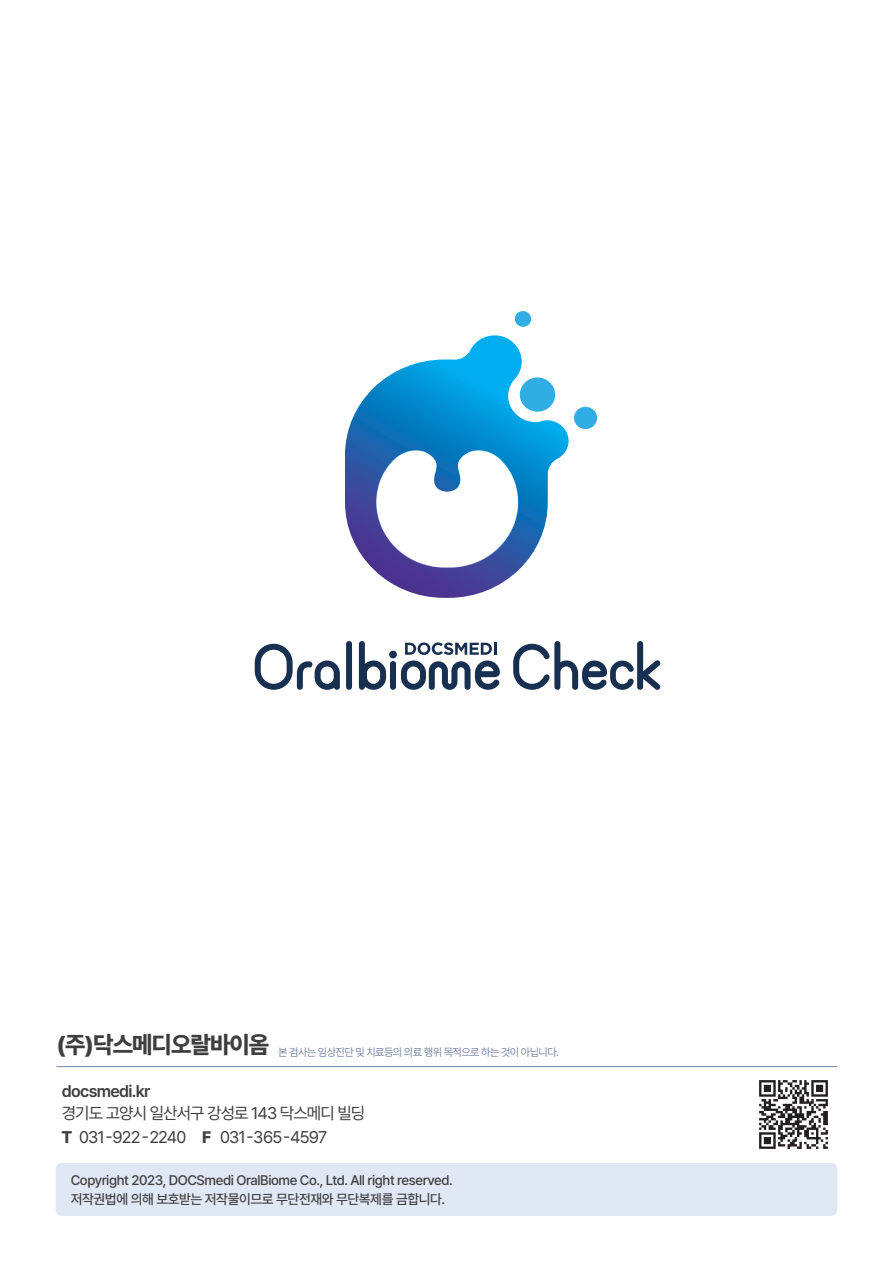
<style>
.page{position:relative;width:893px;height:1263px;background:#fff}
.page>*{position:absolute;margin:0;border:0;box-sizing:border-box;transform-origin:0 0}
.t1{font:800 23.85px "Pretendard";letter-spacing:-.04em;color:#3e3e3f}
.t2{font:16.8px/24px "Pretendard";letter-spacing:-.05em;color:#3e3e3f}
.t3{font:600 16.8px "Pretendard";letter-spacing:-.04em;color:#3e3e3f}
.t4{font:500 13.8px/18.9px "Pretendard";letter-spacing:-.03em;color:#3e3e3f}
.t5{font:10.95px "Pretendard";letter-spacing:-.05em;color:#7484a5}
.s1{font-weight:800}
.s2{font-weight:800;font-size:16.5px}
</style>
<div class="page">
<svg style="left:359px;top:641px;width:27px;height:49px"></svg>
<div style="left:346px;top:641px;width:6px;height:49px;background:#172f50;border-radius:3px"></div>
<div style="left:390px;top:661px;width:6px;height:29px;background:#172f50;border-radius:3px"></div>
<div style="left:389px;top:651px;width:8px;height:7px;background:#172f50;border-radius:50%"></div>
<svg style="left:255px;top:644px;width:85px;height:46px"></svg>
<svg style="left:401px;top:642px;width:99px;height:48px"></svg>
<svg style="left:513px;top:641px;width:148px;height:49px"></svg>
<div style="left:515px;top:311px;width:16px;height:16px;background:#30aee3;border-radius:50%"></div>
<svg style="left:345px;top:335px;width:224px;height:263px"></svg>
<div style="left:574px;top:407px;width:23px;height:22px;background:#30aee3;border-radius:50%"></div>
<svg style="left:376px;top:450px;width:63px;height:117px"></svg>
<svg style="left:454px;top:450px;width:65px;height:117px"></svg>
<div style="left:56px;top:1163px;width:781px;height:53px;background:#e1e8f5;border-radius:6px"></div>
<hr style="left:56px;top:1066px;width:781px;height:1px;background:#7484a5">
<img style="left:759px;top:1080px;width:69px;height:69px">
<h1 class="t1" style="left:56px;top:1027px;width:214px">(주)닥스메디오랄바이옴</h1>
<p class="t5" style="left:278px;top:1044px;width:282px">본 검사는 임상진단 및 치료등의 의료 행위 목적으로 하는 것이 아닙니다.</p>
<p class="t3" style="left:62px;top:1079px;width:90px">docsmedi.kr</p>
<p class="t2" style="left:61px;top:1100px;width:305px">경기도 고양시 일산서구 강성로 143 닥스메디 빌딩<br><span class="s1">T</span> 031-922-2240 <span class="s2">F</span> 031-365-4597</p>
<p class="t4" style="left:71px;top:1170px;width:384px">Copyright 2023, DOCSmedi OralBiome Co., Ltd. All right reserved. 저작권법에 의해 보호받는 저작물이므로 무단전재와 무단복제를 금합니다.</p>
</div>
